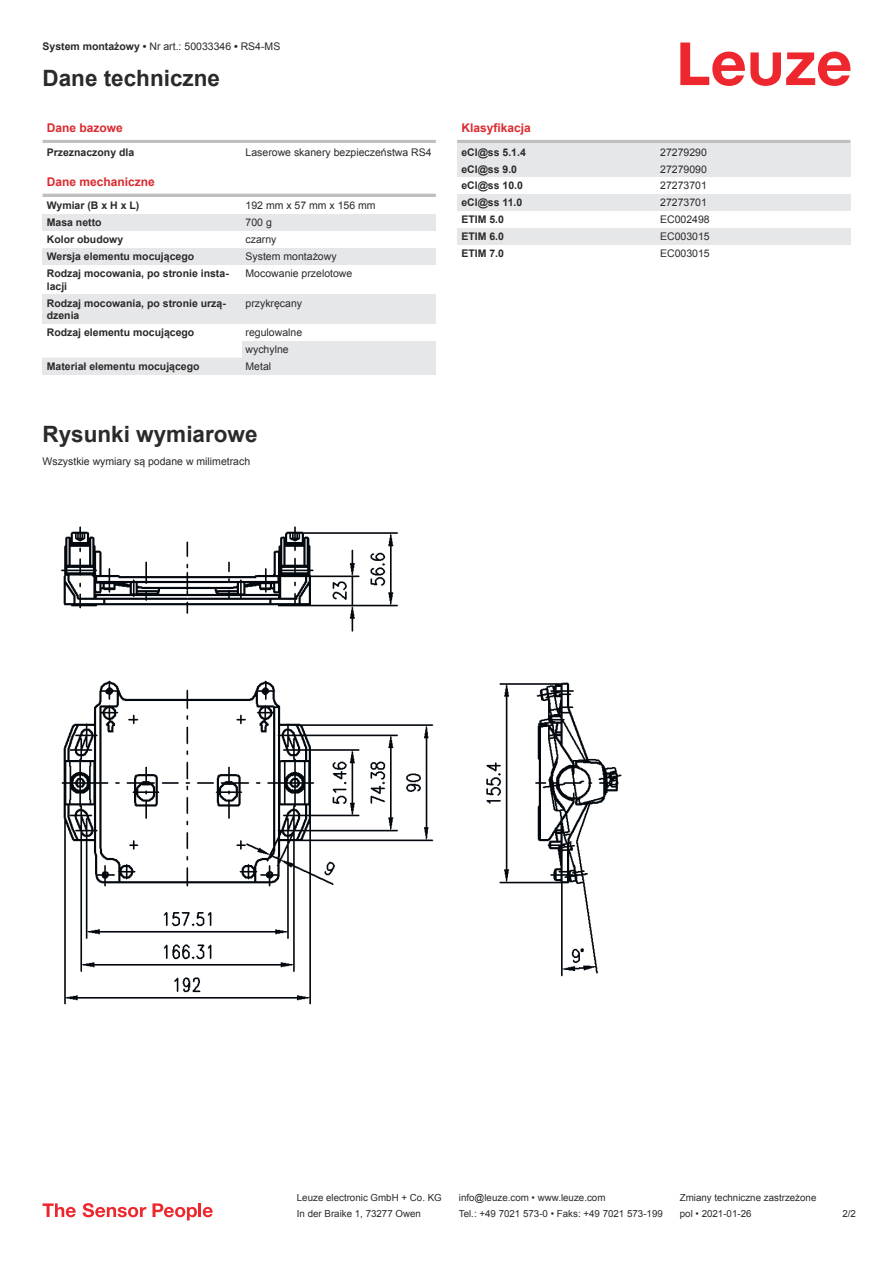
<style>
.page{position:relative;width:893px;height:1263px;background:#fff}
.page>*{position:absolute;margin:0;border:0;box-sizing:border-box;transform-origin:0 0}
.t1{font:700 22.5px "Arial";color:#2b292a}
.t2{font:700 12px "Arial";color:#db2a30}
.t3{font:10.5px/17px "Arial";color:#2b292a}
.t4{font:700 10.5px/12.6px "Arial";color:#2b292a}
.t5{font:9.75px "Arial";color:#2b292a}
.s1{font-weight:700}
</style>
<div class="page">
<svg style="left:680px;top:43px;width:170px;height:43px"></svg>
<div style="left:242px;top:311px;width:194px;height:13px;background:#e6e7e9"></div>
<hr style="left:43px;top:140px;width:393px;height:3px;background:#bdbfc1">
<hr style="left:43px;top:194px;width:393px;height:3px;background:#bdbfc1">
<div style="left:43px;top:214px;width:199px;height:17px;background:#e6e7e9"></div>
<div style="left:242px;top:214px;width:194px;height:17px;background:#e6e7e9"></div>
<div style="left:43px;top:248px;width:199px;height:17px;background:#e6e7e9"></div>
<div style="left:242px;top:248px;width:194px;height:17px;background:#e6e7e9"></div>
<div style="left:43px;top:294px;width:199px;height:30px;background:#e6e7e9"></div>
<div style="left:242px;top:294px;width:194px;height:17px;background:#e6e7e9"></div>
<div style="left:242px;top:341px;width:194px;height:17px;background:#e6e7e9"></div>
<div style="left:43px;top:358px;width:199px;height:17px;background:#e6e7e9"></div>
<div style="left:242px;top:358px;width:194px;height:17px;background:#e6e7e9"></div>
<hr style="left:457px;top:140px;width:393px;height:3px;background:#bdbfc1">
<div style="left:457px;top:143px;width:200px;height:17px;background:#e6e7e9"></div>
<div style="left:657px;top:143px;width:193px;height:17px;background:#e6e7e9"></div>
<div style="left:457px;top:160px;width:200px;height:17px;background:#e6e7e9"></div>
<div style="left:657px;top:160px;width:193px;height:17px;background:#e6e7e9"></div>
<div style="left:457px;top:194px;width:200px;height:17px;background:#e6e7e9"></div>
<div style="left:657px;top:194px;width:193px;height:17px;background:#e6e7e9"></div>
<div style="left:457px;top:228px;width:200px;height:17px;background:#e6e7e9"></div>
<div style="left:657px;top:228px;width:193px;height:17px;background:#e6e7e9"></div>
<svg style="left:43px;top:1203px;width:33px;height:14px"></svg>
<svg style="left:83px;top:1203px;width:63px;height:14px"></svg>
<svg style="left:153px;top:1203px;width:44px;height:17px"></svg>
<hr style="left:198px;top:1203px;width:3px;height:14px;background:#ed272d">
<svg style="left:203px;top:1207px;width:10px;height:10px"></svg>
<img style="left:61px;top:526px;width:561px;height:479px">
<p class="t3" style="left:43px;top:39px;width:239px"><span class="s1">System montażowy •</span> Nr art.: 50033346 <span class="s1">•</span> RS4-MS</p>
<h1 class="t1" style="left:43px;top:70px;width:179px">Dane techniczne</h1>
<p class="t2" style="left:47px;top:120px;width:78px">Dane bazowe</p>
<p class="t4" style="left:47px;top:147px;width:89px">Przeznaczony dla</p>
<p class="t3" style="left:246px;top:143px;width:188px">Laserowe skanery bezpieczeństwa RS4</p>
<p class="t2" style="left:47px;top:177px;width:110px">Dane mechaniczne</p>
<p class="t4" style="left:47px;top:200px;width:94px">Wymiar (B x H x L)</p>
<p class="t3" style="left:246px;top:198px;width:132px">192 mm x 57 mm x 156 mm</p>
<p class="t4" style="left:47px;top:217px;width:56px">Masa netto</p>
<p class="t3" style="left:246px;top:214px;width:28px">700 g</p>
<p class="t4" style="left:47px;top:233px;width:78px">Kolor obudowy</p>
<p class="t3" style="left:246px;top:232px;width:32px">czarny</p>
<p class="t4" style="left:47px;top:250px;width:149px">Wersja elementu mocującego</p>
<p class="t3" style="left:246px;top:248px;width:93px">System montażowy</p>
<p class="t4" style="left:47px;top:267px;width:184px">Rodzaj mocowania, po stronie insta&shy;lacji</p>
<p class="t3" style="left:246px;top:266px;width:108px">Mocowanie przelotowe</p>
<p class="t4" style="left:47px;top:297px;width:181px">Rodzaj mocowania, po stronie urzą&shy;dzenia</p>
<p class="t3" style="left:246px;top:294px;width:58px">przykręcany</p>
<p class="t4" style="left:47px;top:326px;width:149px">Rodzaj elementu mocującego</p>
<p class="t3" style="left:246px;top:324px;width:58px">regulowalne wychylne</p>
<p class="t4" style="left:47px;top:360px;width:154px">Materiał elementu mocującego</p>
<p class="t3" style="left:246px;top:359px;width:27px">Metal</p>
<h1 class="t1" style="left:43px;top:418px;width:217px">Rysunki wymiarowe</h1>
<p class="t3" style="left:43px;top:452px;width:209px">Wszystkie wymiary są podane w milimetrach</p>
<p class="t2" style="left:461px;top:123px;width:71px">Klasyfikacja</p>
<p class="t4" style="left:461px;top:147px;width:66px">eCl@ss 5.1.4</p>
<p class="t3" style="left:660px;top:144px;width:48px">27279290</p>
<p class="t4" style="left:461px;top:164px;width:57px">eCl@ss 9.0</p>
<p class="t3" style="left:660px;top:161px;width:48px">27279090</p>
<p class="t4" style="left:461px;top:180px;width:63px">eCl@ss 10.0</p>
<p class="t3" style="left:660px;top:178px;width:48px">27273701</p>
<p class="t4" style="left:461px;top:197px;width:63px">eCl@ss 11.0</p>
<p class="t3" style="left:660px;top:195px;width:48px">27273701</p>
<p class="t4" style="left:461px;top:214px;width:44px">ETIM 5.0</p>
<p class="t3" style="left:660px;top:212px;width:51px">EC002498</p>
<p class="t4" style="left:461px;top:231px;width:44px">ETIM 6.0</p>
<p class="t3" style="left:660px;top:229px;width:51px">EC003015</p>
<p class="t4" style="left:461px;top:248px;width:44px">ETIM 7.0</p>
<p class="t3" style="left:660px;top:246px;width:51px">EC003015</p>
<p class="t5" style="left:297px;top:1194px;width:146px">Leuze electronic GmbH + Co. KG</p>
<p class="t5" style="left:459px;top:1194px;width:148px">info@leuze.com • www.leuze.com</p>
<p class="t5" style="left:680px;top:1191px;width:138px">Zmiany techniczne zastrzeżone</p>
<p class="t5" style="left:297px;top:1210px;width:126px">In der Braike 1, 73277 Owen</p>
<p class="t5" style="left:459px;top:1210px;width:205px">Tel.: +49 7021 573-0 • Faks: +49 7021 573-199</p>
<p class="t5" style="left:680px;top:1210px;width:73px">pol • 2021-01-26</p>
<p class="t5" style="left:842px;top:1210px;width:15px">2 /2</p>
</div>
